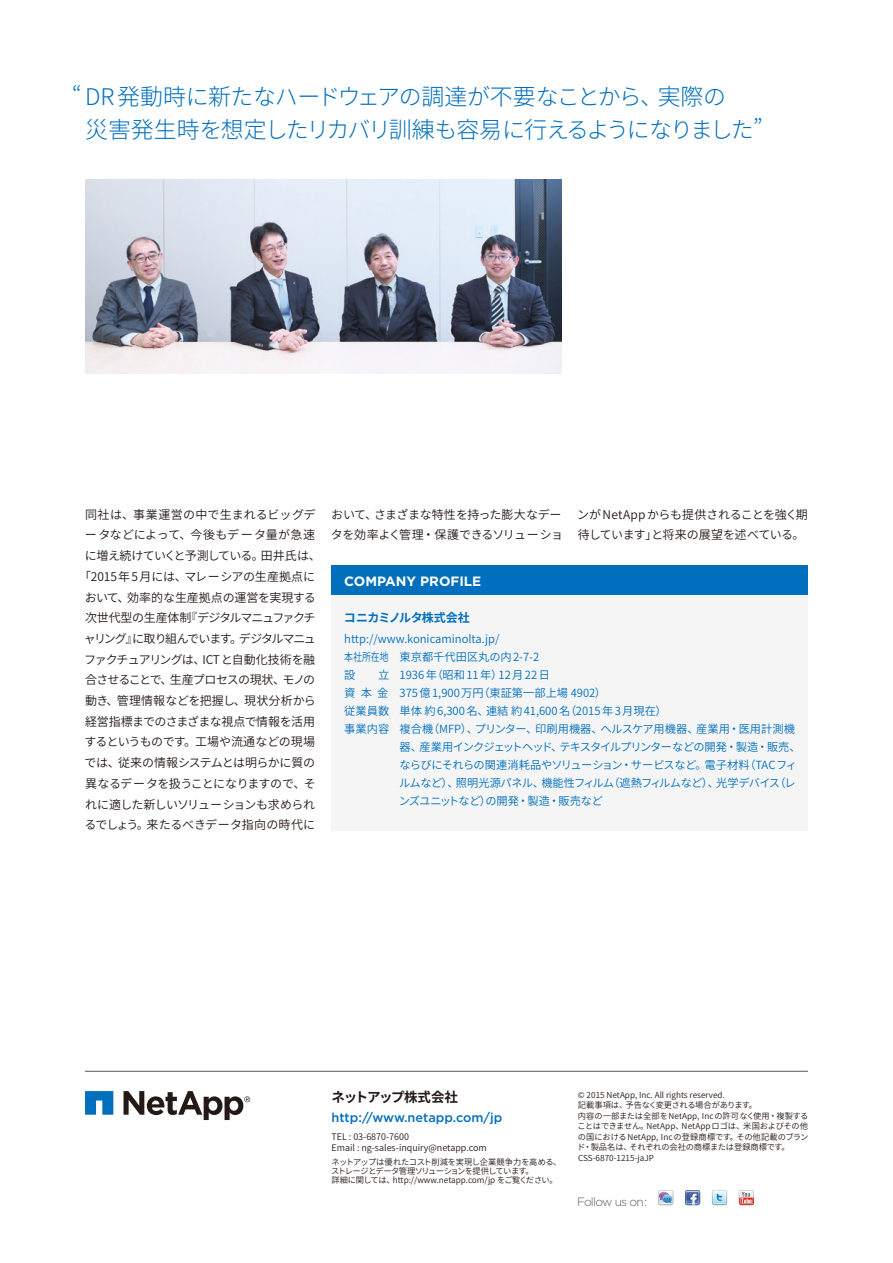
<style>
.page{position:relative;width:893px;height:1263px;background:#fff}
.page>*{position:absolute;margin:0;border:0;box-sizing:border-box;transform-origin:0 0}
.t1{font:300 22.95px/33px "Noto Sans CJ Kjp";letter-spacing:-.03em;color:#006fbd}
.t2{font:700 13.5px "Gotham";color:#fff}
.t3{font:700 13.5px "Noto Sans CJ Kjp";letter-spacing:-.09em;color:#231916}
.t4{font:500 12.75px "Gotham";color:#006fbd}
.t5{font:600 12px/20.7px "Noto Sans CJ Kjp";letter-spacing:-.03em;color:#231916}
.t6{font:700 12px "Noto Sans CJ Kjp";letter-spacing:-.045em;color:#006fbd}
.t7{font:300 12px "Gotham";letter-spacing:-.06em;color:#595857}
.t8{font:600 11.25px "Noto Sans CJ Kjp";color:#006fbd}
.t9{font:600 11.25px "Noto Sans CJ Kjp";letter-spacing:-.045em;color:#006fbd}
.t10{font:600 11.25px "Noto Sans CJ Kjp";letter-spacing:-.08em;color:#006fbd}
.t11{font:600 11.25px "Noto Sans CJ Kjp";letter-spacing:-.035em;color:#006fbd}
.t12{font:600 11.25px "Noto Sans CJ Kjp";color:#006fbd;scale:.79 1}
.t13{font:600 11.25px "Noto Sans CJ Kjp";letter-spacing:-.03em;color:#006fbd}
.t14{font:600 9px/10.5px "Noto Sans CJ Kjp";color:#231916}
.t15{font:600 8.25px/10.5px "Noto Sans CJ Kjp";color:#231916}
.t16{font:600 8.25px/9px "Noto Sans CJ Kjp";letter-spacing:-.05em;color:#231916}
</style>
<div class="page">
<div style="left:331px;top:595px;width:477px;height:235px;background:#f5f5f5"></div>
<div style="left:331px;top:566px;width:477px;height:29px;background:#006fbd"></div>
<svg style="left:85px;top:1091px;width:28px;height:24px"></svg>
<svg style="left:124px;top:1091px;width:126px;height:29px"></svg>
<svg style="left:658px;top:1190px;width:15px;height:15px"></svg>
<svg style="left:712px;top:1190px;width:15px;height:15px"></svg>
<svg style="left:685px;top:1190px;width:15px;height:15px"></svg>
<svg style="left:739px;top:1190px;width:15px;height:15px"></svg>
<hr style="left:85px;top:1071px;width:723px;height:1px;background:#595857">
<img style="left:85px;top:180px;width:476px;height:193px">
<h1 class="t1" style="left:85px;top:81px;width:679px;text-indent:-13px">“ DR 発動時に新たなハードウェアの調達が不要なことから、実際の<br>災害発生時を想定したリカバリ訓練も容易に行えるようになりました”</h1>
<p class="t5" style="left:79px;top:504px;width:243px;text-align:center">同社は、事業運営の中で生まれるビッグデータなどによって、今後もデータ量が急速に増え続けていくと予測している。田井氏は、「2015年5月には、マレーシアの生産拠点において、効率的な生産拠点の運営を実現する次世代型の生産体制『デジタルマニュファクチャリング』に取り組んでいます。デジタルマニュファクチュアリングは、ICTと自動化技術を融合させることで、生産プロセスの現状、モノの動き、管理情報などを把握し、現状分析から経営指標までのさまざまな視点で情報を活用するというものです。工場や流通などの現場では、従来の情報システムとは明らかに質の異なるデータを扱うことになりますので、それに適した新しいソリューションも求められるでしょう。来たるべきデータ指向の時代に</p>
<p class="t5" style="left:331px;top:504px;width:234px">おいて、さまざまな特性を持った膨大なデータを効率よく管理・保護できるソリューショ</p>
<p class="t5" style="left:577px;top:504px;width:232px">ンが NetAppからも提供されることを強く期待しています」と将来の展望を述べている。</p>
<p class="t2" style="left:344px;top:572px;width:139px">COMPANY PROFILE</p>
<p class="t6" style="left:344px;top:611px;width:128px">コニカミノルタ株式会社</p>
<p class="t8" style="left:344px;top:632px;width:157px">http://www.konicaminolta.jp/</p>
<p class="t12" style="left:344px;top:650px;width:248px">本社所在地 東京都千代田区丸の内 2-7-2</p>
<p class="t8" style="left:344px;top:668px;width:207px">設　　立 1936年（昭和 11年）12月 22日</p>
<p class="t8" style="left:344px;top:686px;width:263px">資本金 375億 1,900万円（東証第一部上場 4902）</p>
<p class="t8" style="left:344px;top:704px;width:324px">従業員数 単体約 6,300名、連結約 41,600名（2015年 3月現在）</p>
<p class="t8" style="left:344px;top:722px;width:452px">事業内容 複合機（MFP）、プリンター、印刷用機器、ヘルスケア用機器、産業用・医用計測機</p>
<p class="t10" style="left:400px;top:740px;width:403px">器、産業用インクジェットヘッド、テキスタイルプリンターなどの開発・製造・販売、</p>
<p class="t11" style="left:400px;top:758px;width:399px">ならびにそれらの関連消耗品やソリューション・サービスなど。電子材料（TACフィ</p>
<p class="t9" style="left:399px;top:776px;width:398px">ルムなど）、照明光源パネル、機能性フィルム（遮熱フィルムなど）、光学デバイス（レ</p>
<p class="t13" style="left:399px;top:794px;width:206px">ンズユニットなど）の開発・製造・販売など</p>
<p class="t3" style="left:331px;top:1090px;width:128px">ネットアップ株式会社</p>
<p class="t4" style="left:331px;top:1109px;width:172px">http://www.netapp.com/jp</p>
<p class="t14" style="left:331px;top:1132px;width:157px">TEL : 03-6870-7600<br>Email : ng-sales-inquiry@netapp.com</p>
<p class="t16" style="left:331px;top:1158px;width:232px">ネットアップは優れたコスト削減を実現し企業競争力を高める、ストレージとデータ管理ソリューションを提供しています。<br>詳細に関しては、http://www.netapp.com/jp をご覧ください。</p>
<p class="t15" style="left:577px;top:1090px;width:233px">© 2015 NetApp, Inc. All rights reserved.<br>記載事項は、予告なく変更される場合があります。<br>内容の一部または全部をNetApp, Incの許可なく使用・複製することはできません。NetApp、NetAppロゴは、米国およびその他の国におけるNetApp, Incの登録商標です。その他記載のブランド・製品名は、それぞれの会社の商標または登録商標です。CSS-6870-1215-jaJP</p>
<p class="t7" style="left:577px;top:1194px;width:72px">Follow us on:</p>
</div>
